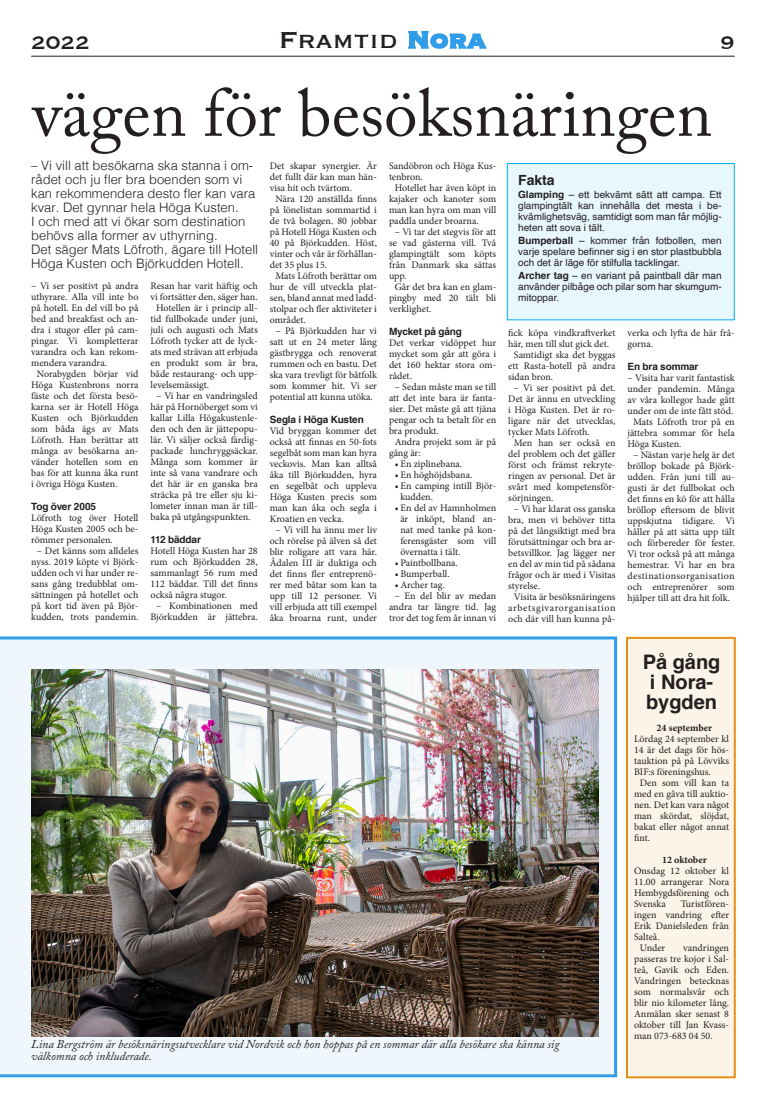
<style>
.page{position:relative;width:766px;height:1100px;background:#fff}
.page>*{position:absolute;margin:0;border:0;box-sizing:border-box;transform-origin:0 0}
.t1{font:67px "Adobe Caslon Pro";color:#231f20}
.t2{font:30px "Copperplate";color:#231f20}
.t3{font:24px "Copperplate";color:#231f20}
.t4{font:700 20px "Helvetica";color:#231f20}
.t5{font:700 14px "Helvetica";color:#231f20}
.t6{font:300 13px/14px "Helvetica";color:#231f20}
.t7{font:italic 12px/12.3px "Adobe Caslon Pro";color:#231f20}
.t8{font:10px/11px "Minion Pro";color:#231f20;text-align:justify}
.t9{font:10px/11px "Helvetica";color:#231f20;text-align:justify}
.t10{font:700 10px "Helvetica";letter-spacing:-.01em;color:#231f20}
.t11{font:700 10px "Minion Pro";letter-spacing:-.005em;color:#231f20}
.s1{font-weight:700;color:#319de8}
.s2{font-weight:700}
</style>
<div class="page">
<svg style="left:0;top:636px;width:617px;height:441px"></svg>
<hr style="left:31px;top:56px;width:703px;height:1px;background:#231f20">
<img style="left:31px;top:669px;width:567px;height:367px">
<div style="left:506px;top:163px;width:228px;height:157px;background:#e8f6fd;border:1px solid #00aeef"></div>
<div style="left:625px;top:637px;width:110px;height:441px;background:#fcf4e8;border:2px solid #e68f18"></div>
<p class="t3" style="left:31px;top:27px;width:60px">2022</p>
<p class="t2" style="left:279px;top:20px;width:209px">Framtid <span class="s1">Nora</span></p>
<p class="t3" style="left:720px;top:26px;width:16px">9</p>
<h1 class="t1" style="left:32px;top:73px;width:681px">vägen för besöksnäringen</h1>
<p class="t6" style="left:31px;top:157px;width:225px">– Vi vill att besökarna ska stanna i om&shy;rådet och ju fler bra boenden som vi kan rekommendera desto fler kan vara kvar. Det gynnar hela Höga Kusten.<br>I och med att vi ökar som destination behövs alla former av uthyrning.</p>
<p class="t6" style="left:31px;top:241px;width:228px">Det säger Mats Löfroth, ägare till Hotell<br>Höga Kusten och Björkudden Hotell.</p>
<p class="t8" style="left:270px;top:160px;width:109px">Det skapar synergier. Är det fullt där kan man hän&shy;visa hit och tvärtom.</p>
<p class="t8" style="left:270px;top:193px;width:109px;text-indent:6px">Nära 120 anställda finns på lönelistan sommartid i de två bolagen. 80 jobbar på Hotell Höga Kusten och 40 på Björkudden. Höst, vinter och vår är förhållan&shy;det 35 plus 15.</p>
<p class="t8" style="left:270px;top:270px;width:109px;text-indent:6px">Mats Löfroth berättar om hur de vill utveckla plat&shy;sen, bland annat med ladd&shy;stolpar och fler aktiviteter i området.</p>
<p class="t8" style="left:270px;top:325px;width:109px;text-align:center">– På Björkudden har vi satt ut en 24 meter lång gästbrygga och renoverat rummen och en bastu. Det ska vara trevligt för båtfolk som kommer hit. Vi ser potential att kunna utöka.</p>
<p class="t10" style="left:270px;top:411px;width:96px">Segla i Höga Kusten</p>
<p class="t8" style="left:270px;top:425px;width:109px">Vid bryggan kommer det också att finnas en 50-fots segelbåt som man kan hyra veckovis. Man kan alltså åka till Björkudden, hyra en segelbåt och uppleva Höga Kusten precis som man kan åka och segla i Kroatien en vecka.</p>
<p class="t8" style="left:270px;top:524px;width:109px;text-align:center">– Vi vill ha ännu mer liv och rörelse på älven så det blir roligare att vara här.<br>Ådalen III är duktiga och det finns fler entreprenö&shy;rer med båtar som kan ta upp till 12 personer. Vi vill erbjuda att till exempel åka broarna runt, under</p>
<p class="t8" style="left:389px;top:160px;width:109px">Sandöbron och Höga Kus&shy;tenbron.</p>
<p class="t8" style="left:389px;top:182px;width:109px;text-indent:6px">Hotellet har även köpt in kajaker och kanoter som man kan hyra om man vill paddla under broarna.</p>
<p class="t8" style="left:389px;top:226px;width:109px;text-indent:6px">– Vi tar det stegvis för att se vad gästerna vill. Två glampingtält som köpts från Danmark ska sättas upp.</p>
<p class="t8" style="left:389px;top:281px;width:109px;text-indent:6px">Går det bra kan en glam&shy;pingby med 20 tält bli verklighet.</p>
<p class="t10" style="left:389px;top:323px;width:74px">Mycket på gång</p>
<p class="t8" style="left:389px;top:337px;width:109px">Det verkar vidöppet hur mycket som går att göra i det 160 hektar stora om&shy;rådet.</p>
<p class="t8" style="left:389px;top:381px;width:109px;text-indent:6px">– Sedan måste man se till att det inte bara är fanta&shy;sier. Det måste gå att tjäna pengar och ta betalt för en bra produkt.</p>
<p class="t8" style="left:389px;top:436px;width:109px;text-indent:6px">Andra projekt som är på gång är:</p>
<p class="t8" style="left:394px;top:458px;width:69px">• En ziplinebana.</p>
<p class="t8" style="left:394px;top:469px;width:79px">• En höghöjdsbana.</p>
<p class="t8" style="left:400px;top:480px;width:97px;text-indent:-6px">• En camping intill Björ&shy;kudden.</p>
<p class="t8" style="left:400px;top:502px;width:97px;text-indent:-6px">• En del av Hamnholmen är inköpt, bland an&shy;nat med tanke på kon&shy;ferensgäster som vill övernatta i tält.</p>
<p class="t8" style="left:394px;top:557px;width:65px">• Paintbollbana.</p>
<p class="t8" style="left:394px;top:568px;width:56px">• Bumperball.</p>
<p class="t8" style="left:394px;top:579px;width:52px">• Archer tag.</p>
<p class="t8" style="left:389px;top:590px;width:109px;text-align:center">– En del blir av medan andra tar längre tid. Jag tror det tog fem år innan vi</p>
<p class="t5" style="left:518px;top:169px;width:38px">Fakta</p>
<p class="t9" style="left:518px;top:190px;width:205px"><span class="s2">Glamping</span> – ett bekvämt sätt att campa. Ett glampingtält kan innehålla det mesta i be&shy;kvämlighetsväg, samtidigt som man får möjlig&shy;heten att sova i tält.</p>
<p class="t9" style="left:518px;top:236px;width:205px"><span class="s2">Bumperball</span> – kommer från fotbollen, men varje spelare befinner sig i en stor plastbubbla och det är läge för stilfulla tacklingar.</p>
<p class="t9" style="left:518px;top:271px;width:205px"><span class="s2">Archer tag</span> – en variant på paintball där man använder pilbåge och pilar som har skumgum&shy;mitoppar.</p>
<p class="t8" style="left:31px;top:281px;width:109px">– Vi ser positivt på andra uthyrare. Alla vill inte bo på hotell. En del vill bo på bed and breakfast och an&shy;dra i stugor eller på cam&shy;pingar. Vi kompletterar varandra och kan rekom&shy;mendera varandra.</p>
<p class="t8" style="left:31px;top:369px;width:109px;text-indent:6px">Norabygden börjar vid Höga Kustenbrons norra fäste och det första besö&shy;karna ser är Hotell Höga Kusten och Björkudden som båda ägs av Mats Löfroth. Han berättar att många av besökarna an&shy;vänder hotellen som en bas för att kunna åka runt i övriga Höga Kusten.</p>
<p class="t10" style="left:31px;top:499px;width:66px">Tog över 2005</p>
<p class="t8" style="left:31px;top:513px;width:109px">Löfroth tog över Hotell Höga Kusten 2005 och be&shy;römmer personalen.</p>
<p class="t8" style="left:31px;top:546px;width:109px;text-align:center">– Det känns som alldeles nyss. 2019 köpte vi Björk&shy;udden och vi har under re&shy;sans gång tredubblat om&shy;sättningen på hotellet och på kort tid även på Björ&shy;kudden, trots pandemin.</p>
<p class="t8" style="left:150px;top:281px;width:109px">Resan har varit häftig och vi fortsätter den, säger han.</p>
<p class="t8" style="left:150px;top:303px;width:109px;text-indent:6px">Hotellen är i princip all&shy;tid fullbokade under juni, juli och augusti och Mats Löfroth tycker att de lyck&shy;ats med strävan att erbjuda en produkt som är bra, både restaurang- och upp&shy;levelsemässigt.</p>
<p class="t8" style="left:150px;top:391px;width:109px;text-indent:6px">– Vi har en vandringsled här på Hornöberget som vi kallar Lilla Högakustenle&shy;den och den är jättepopu&shy;lär. Vi säljer också färdig&shy;packade lunchryggsäckar.<br>Många som kommer är inte så vana vandrare och det här är en ganska bra sträcka på tre eller sju ki&shy;lometer innan man är till&shy;baka på utgångspunkten.</p>
<p class="t10" style="left:150px;top:532px;width:52px">112 bäddar</p>
<p class="t8" style="left:150px;top:546px;width:109px">Hotell Höga Kusten har 28 rum och Björkudden 28, sammanlagt 56 rum med 112 bäddar. Till det finns också några stugor.</p>
<p class="t8" style="left:150px;top:601px;width:109px;text-align:center">– Kombinationen med<br>Björkudden är jättebra.</p>
<p class="t8" style="left:508px;top:327px;width:109px">fick köpa vindkraftverket här, men till slut gick det.</p>
<p class="t8" style="left:508px;top:349px;width:109px;text-indent:6px">Samtidigt ska det byggas ett Rasta-hotell på andra sidan bron.</p>
<p class="t8" style="left:508px;top:382px;width:109px;text-indent:6px">– Vi ser positivt på det.<br>Det är ännu en utveckling i Höga Kusten. Det är ro&shy;ligare när det utvecklas, tycker Mats Löfroth.</p>
<p class="t8" style="left:508px;top:437px;width:109px;text-indent:6px">Men han ser också en del problem och det gäller först och främst rekryte&shy;ringen av personal. Det är svårt med kompetensför&shy;sörjningen.</p>
<p class="t8" style="left:508px;top:503px;width:109px;text-indent:6px">– Vi har klarat oss ganska bra, men vi behöver titta på det långsiktigt med bra förutsättningar och bra ar&shy;betsvillkor. Jag lägger ner en del av min tid på sådana frågor och är med i Visitas styrelse.</p>
<p class="t8" style="left:508px;top:591px;width:109px;text-align:center">Visita är besöksnäringens arbetsgivarorganisation och där vill han kunna på-</p>
<p class="t8" style="left:627px;top:327px;width:109px">verka och lyfta de här frå&shy;gorna.</p>
<p class="t10" style="left:627px;top:358px;width:72px">En bra sommar</p>
<p class="t8" style="left:627px;top:372px;width:109px">– Visita har varit fantastisk under pandemin. Många av våra kollegor hade gått under om de inte fått stöd.</p>
<p class="t8" style="left:627px;top:416px;width:109px;text-indent:6px">Mats Löfroth tror på en jättebra sommar för hela Höga Kusten.</p>
<p class="t8" style="left:627px;top:449px;width:109px;text-align:center">– Nästan varje helg är det bröllop bokade på Björk&shy;udden. Från juni till au&shy;gusti är det fullbokat och det finns en kö för att hålla bröllop eftersom de blivit uppskjutna tidigare. Vi håller på att sätta upp tält och förbereder för fester.<br>Vi tror också på att många hemestrar. Vi har en bra destinationsorganisation och entreprenörer som hjälper till att dra hit folk.</p>
<p class="t7" style="left:31px;top:1037px;width:529px">Lina Bergström är besöksnäringsutvecklare vid Nordvik och hon hoppas på en sommar där alla besökare ska känna sig välkomna och inkluderade.</p>
<p class="t4" style="left:642px;top:646px;width:79px">På gång</p>
<p class="t4" style="left:649px;top:666px;width:65px">i Nora-</p>
<p class="t4" style="left:645px;top:686px;width:73px">bygden</p>
<p class="t11" style="left:656px;top:721px;width:57px">24 september</p>
<p class="t8" style="left:634px;top:733px;width:96px">Lördag 24 september kl 14 är det dags för hös&shy;tauktion på på Lövviks BIF:s föreningshus.</p>
<p class="t8" style="left:634px;top:777px;width:96px;text-indent:6px">Den som vill kan ta med en gåva till auktio&shy;nen. Det kan vara något man skördat, slöjdat, bakat eller något annat fint.</p>
<p class="t11" style="left:662px;top:853px;width:46px">12 oktober</p>
<p class="t8" style="left:634px;top:865px;width:96px">Onsdag 12 oktober kl 11.00 arrangerar Nora Hembygdsförening och Svenska</p>
<p class="t8" style="left:634px;top:898px;width:96px;text-indent:47px">Turistfören&shy;ingen vandring efter Erik Danielsleden från Salteå.</p>
<p class="t8" style="left:639px;top:942px;width:27px">Under</p>
<p class="t8" style="left:634px;top:942px;width:96px;text-indent:49px">vandringen passeras tre kojor i Sal&shy;teå, Gavik och Eden.<br>Vandringen betecknas som normalsvår och blir nio kilometer lång.<br>Anmälan sker senast 8 oktober till Jan Kvass&shy;man 073-683 04 50.</p>
</div>
